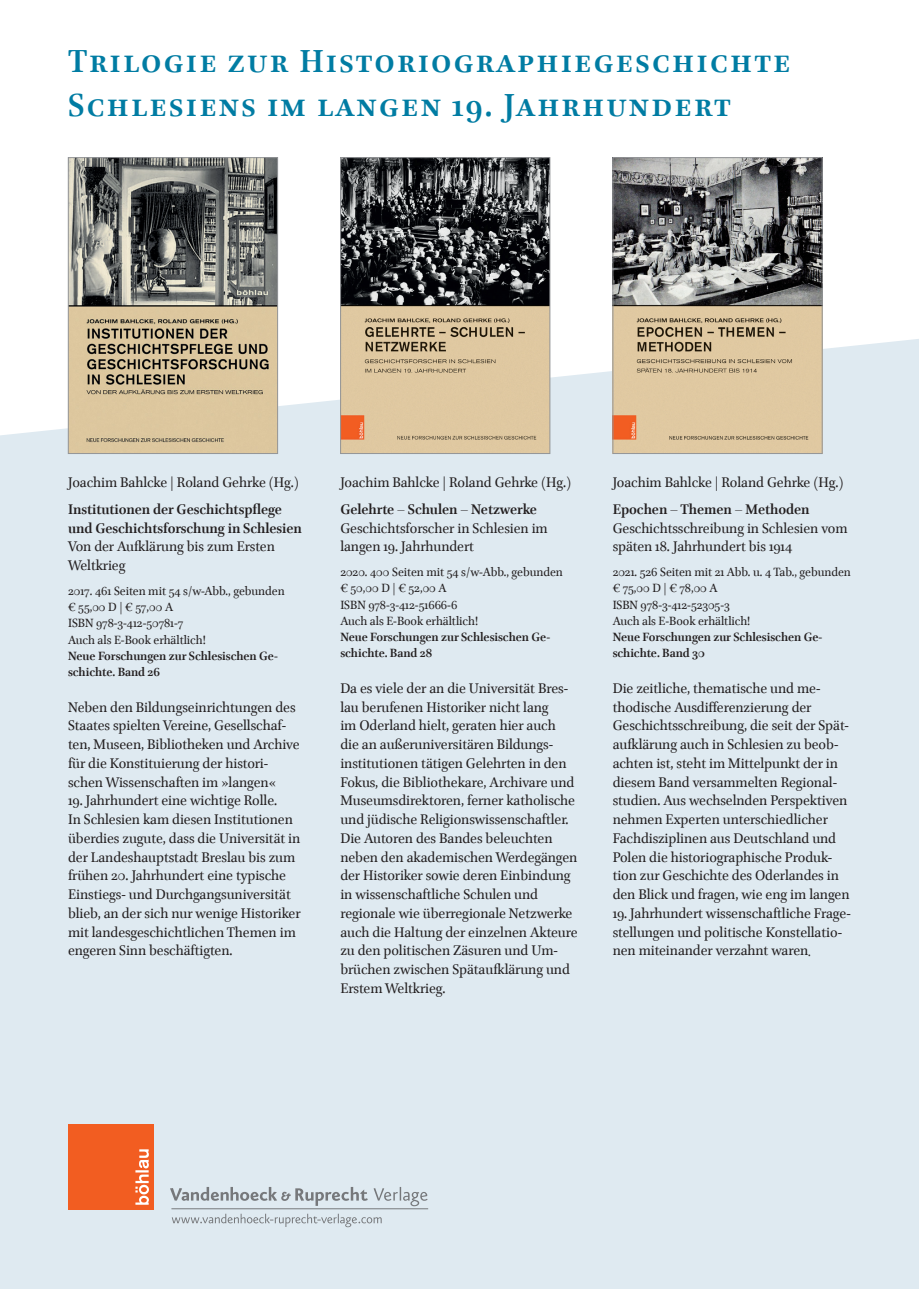
<style>
.page{position:relative;width:919px;height:1289px;background:#fff}
.page>*{position:absolute;margin:0;border:0;box-sizing:border-box;transform-origin:0 0}
.t1{font:700 36px/43.2px "Brill";letter-spacing:.125em;color:#007ca3}
.t2{font:15.75px/18.8px "Brill";letter-spacing:-.005em;color:#231f20}
.t3{font:700 15.75px/18.8px "Brill";letter-spacing:-.005em;color:#231f20}
.t4{font:13.5px/16.2px "Brill";letter-spacing:-.005em;color:#231f20}
.t5{font:700 13.5px/16.2px "Brill";letter-spacing:-.005em;color:#231f20}
.s1{font-size:13.5px}
</style>
<div class="page">
<div style="left:0;top:339px;width:918px;height:949px;background:#dfeaf1"></div>
<img style="left:614px;top:159px;width:206px;height:293px">
<div style="left:612px;top:157px;width:210px;height:297px;border:1px solid #939598"></div>
<svg style="left:170px;top:1186px;width:257px;height:20px;background:#c6cfd5"></svg>
<hr style="left:171px;top:1208px;width:257px;height:1px;background:#76787b">
<svg style="left:172px;top:1213px;width:209px;height:14px;background:#cdd6dd"></svg>
<div style="left:68px;top:1124px;width:85px;height:85px;background:#f25d21"></div>
<svg style="left:135px;top:1149px;width:14px;height:55px"></svg>
<img style="left:342px;top:159px;width:206px;height:293px">
<div style="left:340px;top:157px;width:210px;height:297px;border:1px solid #939598"></div>
<img style="left:70px;top:159px;width:206px;height:293px">
<div style="left:68px;top:157px;width:210px;height:297px;border:1px solid #939598"></div>
<h1 class="t1" style="left:68px;top:41px;width:724px">Trilogie zur Historiographiegeschichte<br>Schlesiens im langen 19. Jahrhundert</h1>
<p class="t2" style="left:68px;top:473px;width:232px">Joachim Bahlcke | Roland Gehrke (Hg.)</p>
<p class="t3" style="left:68px;top:500px;width:235px">Institutionen der Geschichtspflege und Geschichtsforschung in Schlesien</p>
<p class="t2" style="left:68px;top:538px;width:208px">Von der Aufklärung bis zum Ersten<br>Weltkrieg</p>
<p class="t4" style="left:68px;top:583px;width:218px">2017. 461 Seiten mit 54 s/w-Abb., gebunden € 55,00 D | € 57,00 A<br>ISBN 978-3-412-50781-7<br>Auch als E-Book erhältlich!</p>
<p class="t5" style="left:68px;top:648px;width:211px">Neue Forschungen zur Schlesischen Ge&shy;schichte. Band 26</p>
<p class="t2" style="left:68px;top:698px;width:233px">Neben den Bildungseinrichtungen des Staates spielten Vereine, Gesellschaf&shy;ten, Museen, Bibliotheken und Archive für die Konstituierung der histori&shy;schen Wissenschaften im »langen«</p>
<p class="t2" style="left:68px;top:792px;width:234px">19. Jahrhundert eine wichtige Rolle.<br>In Schlesien kam diesen Institutionen überdies zugute, dass die Universität in der Landeshauptstadt Breslau bis zum frühen 20. Jahrhundert eine typische Einstiegs- und Durchgangsuniversität blieb, an der sich nur wenige Historiker mit landesgeschichtlichen Themen im engeren Sinn beschäftigten.</p>
<p class="t2" style="left:340px;top:473px;width:232px">Joachim Bahlcke | Roland Gehrke (Hg.)</p>
<p class="t3" style="left:340px;top:500px;width:198px">Gelehrte – Schulen – Netzwerke</p>
<p class="t2" style="left:340px;top:519px;width:209px">Geschichtsforscher in Schlesien im langen 19. Jahrhundert</p>
<p class="t4" style="left:340px;top:564px;width:224px">2020. 400 Seiten mit 54 s/w-Abb., gebunden € 50,00 D | € 52,00 A<br>ISBN 978-3-412-51666-6<br>Auch als E-Book erhältlich!</p>
<p class="t5" style="left:340px;top:629px;width:211px">Neue Forschungen zur Schlesischen Ge&shy;schichte. Band 28</p>
<p class="t2" style="left:340px;top:679px;width:239px">Da es viele der an die Universität Bres&shy;lau berufenen Historiker nicht lang<br>im Oderland hielt, geraten hier auch die an außeruniversitären Bildungs&shy;institutionen tätigen Gelehrten in den Fokus, die Bibliothekare, Archivare und Museumsdirektoren, ferner katholische und jüdische Religionswissenschaftler.<br>Die Autoren des Bandes beleuchten neben den akademischen Werdegängen der Historiker sowie deren Einbindung in wissenschaftliche Schulen und regionale wie überregionale Netzwerke auch die Haltung der einzelnen Akteure zu den politischen Zäsuren und Um&shy;brüchen zwischen Spätaufklärung und Erstem Weltkrieg.</p>
<p class="t2" style="left:612px;top:473px;width:232px">Joachim Bahlcke | Roland Gehrke (Hg.)</p>
<p class="t3" style="left:612px;top:500px;width:198px">Epochen – Themen – Methoden</p>
<p class="t2" style="left:612px;top:519px;width:236px">Geschichtsschreibung in Schlesien vom späten 18. Jahrhundert bis 1914</p>
<p class="t4" style="left:612px;top:564px;width:240px">2021. 526 Seiten mit 21 Abb. u. 4 Tab., gebunden € 75,00 D | € 78,00 A<br>ISBN 978-3-412-52305-3<br>Auch als E-Book erhältlich!</p>
<p class="t5" style="left:612px;top:629px;width:211px">Neue Forschungen zur Schlesischen Ge&shy;schichte. Band 30</p>
<p class="t2" style="left:612px;top:679px;width:238px">Die zeitliche, thematische und me&shy;thodische Ausdifferenzierung der Geschichtsschreibung, die seit der Spät&shy;aufklärung auch in Schlesien zu beob&shy;achten ist, steht im Mittelpunkt der in diesem Band versammelten Regional&shy;studien. Aus wechselnden Perspektiven nehmen Experten unterschiedlicher Fachdisziplinen aus Deutschland und Polen die historiographische Produk&shy;tion zur Geschichte des Oderlandes in den Blick und fragen, wie eng im langen</p>
<p class="t2" style="left:612px;top:904px;width:240px">19. Jahrhundert wissenschaftliche Frage&shy;stellungen und politische Konstellatio&shy;nen miteinander verzahnt waren<span class="s1">.</span></p>
</div>
